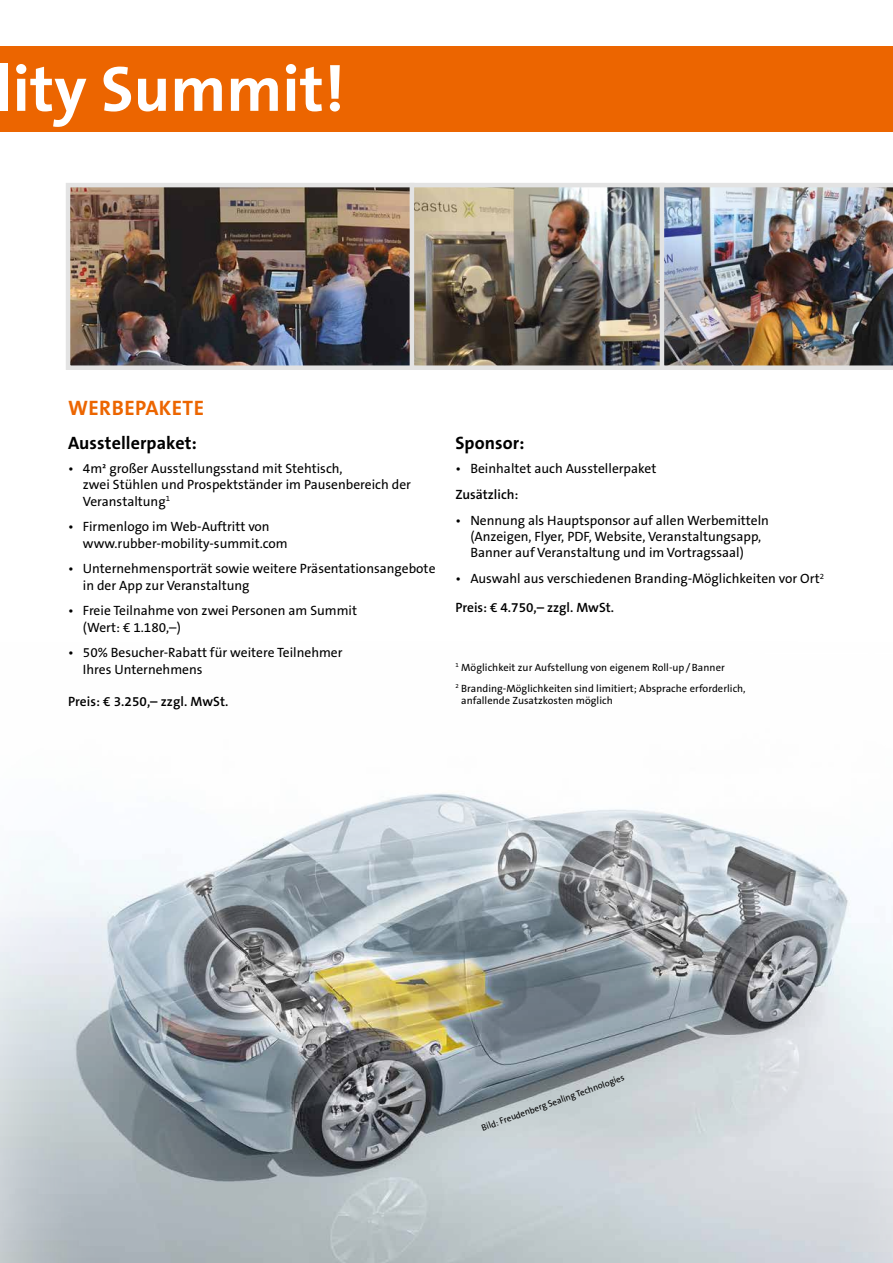
<style>
.page{position:relative;width:893px;height:1263px;background:#fff}
.page>*{position:absolute;margin:0;border:0;box-sizing:border-box;transform-origin:0 0}
.t1{font:700 64.5px "The Sans Os F";color:#fff}
.t2{font:700 21px "The Sans Os F";letter-spacing:.02em;color:#ec6500}
.t3{font:700 18px "The Sans Os F";letter-spacing:.005em;color:#000}
.t4{font:13.5px/16.2px "The Sans Os F";color:#000}
.t5{font:600 13.5px "The Sans Os F";color:#000}
.t6{font:10.5px/21.1px "The Sans Os F";letter-spacing:.005em;color:#000}
.t7{font:9px "The Sans Os F";color:#000}
.s1{font-weight:600}
</style>
<div class="page">
<img style="left:71px;top:188px;width:588px;height:177px">
<div style="left:66px;top:183px;width:349px;height:187px;border:4px solid #e3e3e3"></div>
<div style="left:410px;top:183px;width:255px;height:187px;border:4px solid #e3e3e3"></div>
<img style="left:660px;top:183px;width:233px;height:187px">
<div style="left:0;top:47px;width:893px;height:85px;background:#ec6500"></div>
<img style="left:0;top:793px;width:893px;height:470px">
<h1 class="t1" style="left:-5px;top:48px;width:351px">lity Summit!</h1>
<h2 class="t2" style="left:68px;top:395px;width:137px">WERBEPAKETE</h2>
<h3 class="t3" style="left:68px;top:431px;width:130px">Ausstellerpaket:</h3>
<p class="t4" style="left:83px;top:461px;width:330px;text-indent:-15px">• 4m² großer Ausstellungsstand mit Stehtisch,<br>zwei Stühlen und Prospektständer im Pausenbereich der<br>Veranstaltung<sup>1</sup></p>
<p class="t4" style="left:83px;top:519px;width:206px;text-indent:-15px">• Firmenlogo im Web-Auftritt von www.rubber-mobility-summit.com</p>
<p class="t4" style="left:83px;top:561px;width:354px;text-indent:-15px">• Unternehmensporträt sowie weitere Präsentationsangebote in der App zur Veranstaltung</p>
<p class="t4" style="left:83px;top:603px;width:276px;text-indent:-15px">• Freie Teilnahme von zwei Personen am Summit (Wert: € 1.180,–)</p>
<p class="t4" style="left:83px;top:645px;width:261px;text-indent:-15px">• 50% Besucher-Rabatt für weitere Teilnehmer<br>Ihres Unternehmens</p>
<p class="t5" style="left:68px;top:693px;width:162px">Preis: € 3.250,– zzgl. MwSt.</p>
<h3 class="t3" style="left:455px;top:431px;width:71px">Sponsor:</h3>
<p class="t4" style="left:455px;top:461px;width:202px">• Beinhaltet auch Ausstellerpaket</p>
<p class="t5" style="left:455px;top:486px;width:65px">Zusätzlich:</p>
<p class="t4" style="left:470px;top:512px;width:300px;text-indent:-15px">• Nennung als Hauptsponsor auf allen Werbemitteln (Anzeigen, Flyer, PDF, Website, Veranstaltungsapp,<br>Banner auf Veranstaltung und im Vortragssaal)</p>
<p class="t4" style="left:455px;top:564px;width:370px;line-height:29px">• Auswahl aus verschiedenen Branding-Möglichkeiten vor Ort<sup>2<br></sup><span class="s1">Preis: € 4.750,– zzgl. MwSt.</span></p>
<p class="t6" style="left:455px;top:657px;width:292px"><sup>1</sup> Möglichkeit zur Aufstellung von eigenem Roll-up/Banner<br><sup>2</sup> Branding-Möglichkeiten sind limitiert; Absprache erforderlich,</p>
<p class="t6" style="left:461px;top:690px;width:153px">anfallende Zusatzkosten möglich</p>
<p class="t7" style="left:480px;top:1123px;width:153px;rotate:-20deg">Bild: Freudenberg Sealing Technologies</p>
</div>
